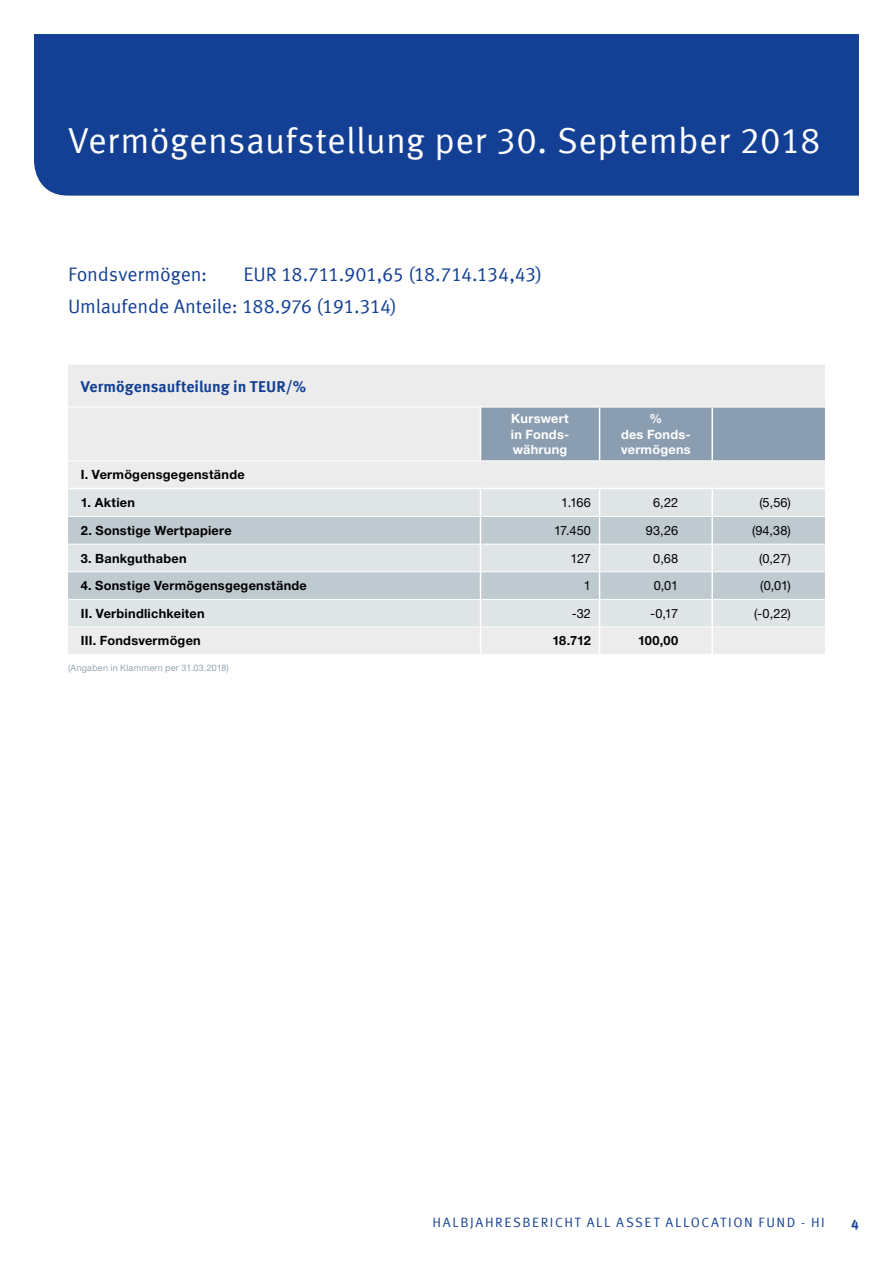
<style>
.page{position:relative;width:893px;height:1263px;background:#fff}
.page>*{position:absolute;margin:0;border:0;box-sizing:border-box;transform-origin:0 0}
.t1{font:36px "Meta Offc Pro Norm";letter-spacing:.01em;color:#fff}
.t2{font:19.5px/32px "Meta Offc Pro Norm";letter-spacing:-.015em;color:#134094}
.t3{font:700 15.75px "Meta Offc Pro";color:#134094}
.t4{font:13.5px "Meta Offc Pro Norm";letter-spacing:.12em;color:#134094}
.t5{font:700 13.5px "Meta Offc Pro";color:#134094}
.t6{font:700 12.75px "Helvetica Neue LTW1 G";letter-spacing:.02em;color:#000}
.t7{font:12.75px "Helvetica Neue LTW1 G";letter-spacing:.005em;color:#000}
.t8{font:700 12.75px/15.9px "Helvetica Neue LTW1 G";letter-spacing:.02em;color:#fff;text-align:justify}
.t9{font:9px "Helvetica Neue LTW1 G";letter-spacing:.025em;color:#94a5b0}
</style>
<div class="page">
<div style="left:34px;top:34px;width:825px;height:162px;background:#134094"></div>
<div style="left:68px;top:365px;width:757px;height:289px;background:#ececed"></div>
<div style="left:481px;top:408px;width:344px;height:52px;background:#8b9eb1"></div>
<div style="left:68px;top:489px;width:757px;height:138px;background:#dfe4e7"></div>
<svg style="left:68px;top:517px;width:757px;height:82px;background:#cad2d7"></svg>
<hr style="left:68px;top:407px;width:412px;height:1px;background:#fff">
<hr style="left:480px;top:407px;width:120px;height:1px;background:#fff">
<hr style="left:600px;top:407px;width:112px;height:1px;background:#fff">
<hr style="left:712px;top:407px;width:113px;height:1px;background:#fff">
<hr style="left:481px;top:544px;width:118px;height:1px;background:#fff">
<hr style="left:600px;top:544px;width:111px;height:1px;background:#fff">
<hr style="left:713px;top:544px;width:112px;height:1px;background:#fff">
<hr style="left:481px;top:599px;width:118px;height:1px;background:#fff">
<hr style="left:600px;top:599px;width:111px;height:1px;background:#fff">
<hr style="left:713px;top:599px;width:112px;height:1px;background:#fff">
<hr style="left:68px;top:460px;width:412px;height:1px;background:#fff">
<hr style="left:480px;top:460px;width:120px;height:1px;background:#fff">
<hr style="left:600px;top:460px;width:112px;height:1px;background:#fff">
<hr style="left:712px;top:460px;width:113px;height:1px;background:#fff">
<hr style="left:68px;top:516px;width:412px;height:1px;background:#fff">
<hr style="left:481px;top:516px;width:118px;height:1px;background:#fff">
<hr style="left:600px;top:516px;width:111px;height:1px;background:#fff">
<hr style="left:713px;top:516px;width:112px;height:1px;background:#fff">
<hr style="left:68px;top:544px;width:412px;height:1px;background:#fff">
<hr style="left:68px;top:571px;width:412px;height:1px;background:#fff">
<hr style="left:481px;top:571px;width:118px;height:1px;background:#fff">
<hr style="left:600px;top:571px;width:111px;height:1px;background:#fff">
<hr style="left:713px;top:571px;width:112px;height:1px;background:#fff">
<hr style="left:68px;top:599px;width:412px;height:1px;background:#fff">
<hr style="left:68px;top:627px;width:412px;height:1px;background:#fff">
<hr style="left:481px;top:627px;width:118px;height:1px;background:#fff">
<hr style="left:600px;top:627px;width:111px;height:1px;background:#fff">
<hr style="left:713px;top:627px;width:112px;height:1px;background:#fff">
<hr style="left:68px;top:488px;width:412px;height:1px;background:#fff">
<hr style="left:480px;top:488px;width:120px;height:1px;background:#fff">
<hr style="left:600px;top:488px;width:112px;height:1px;background:#fff">
<hr style="left:712px;top:488px;width:113px;height:1px;background:#fff">
<hr style="left:480px;top:407px;width:1px;height:53px;background:#fff">
<hr style="left:599px;top:407px;width:1px;height:53px;background:#fff">
<svg style="left:480px;top:489px;width:1px;height:165px"></svg>
<svg style="left:599px;top:489px;width:1px;height:165px"></svg>
<hr style="left:711px;top:407px;width:2px;height:53px;background:#fff">
<hr style="left:711px;top:489px;width:2px;height:27px;background:#fff">
<hr style="left:711px;top:516px;width:2px;height:28px;background:#fff">
<hr style="left:711px;top:544px;width:2px;height:28px;background:#fff">
<hr style="left:711px;top:572px;width:2px;height:27px;background:#fff">
<hr style="left:711px;top:599px;width:2px;height:28px;background:#fff">
<hr style="left:711px;top:627px;width:2px;height:27px;background:#fff">
<h1 class="t1" style="left:68px;top:113px;width:754px">Vermögensaufstellung per 30. September 2018</h1>
<h2 class="t2" style="left:68px;top:257px;width:476px;text-indent:176px">EU R 18.711.901,65 (18.714.134,43)<br>U mlaufende Anteile: 188.976 (191.314)</h2>
<h2 class="t2" style="left:68px;top:257px;width:141px">Fondsvermögen:</h2>
<p class="t3" style="left:81px;top:374px;width:227px">Vermögensaufteilung in TEUR/%</p>
<p class="t8" style="left:511px;top:410px;width:60px">Kurswert in Fonds&shy;währung</p>
<p class="t8" style="left:621px;top:410px;width:71px;text-align:center">%<br>des Fonds&shy;vermögens</p>
<p class="t6" style="left:81px;top:467px;width:165px">I. Vermögensgegenstände</p>
<p class="t6" style="left:81px;top:495px;width:56px">1. Aktien</p>
<p class="t7" style="left:561px;top:495px;width:31px">1.166</p>
<p class="t7" style="left:653px;top:495px;width:27px">6,22</p>
<p class="t7" style="left:759px;top:495px;width:33px">(5,56)</p>
<p class="t6" style="left:81px;top:522px;width:153px">2. Sonstige Wertpapiere</p>
<p class="t7" style="left:554px;top:522px;width:38px">17.450</p>
<p class="t7" style="left:646px;top:522px;width:34px">93,26</p>
<p class="t7" style="left:752px;top:522px;width:40px">(94,38)</p>
<p class="t6" style="left:81px;top:550px;width:107px">3. Bankguthaben</p>
<p class="t7" style="left:571px;top:550px;width:22px">127</p>
<p class="t7" style="left:653px;top:550px;width:26px">0,68</p>
<p class="t7" style="left:759px;top:550px;width:33px">(0,27)</p>
<p class="t6" style="left:81px;top:578px;width:228px">4. Sonstige Vermögensgegenstände</p>
<p class="t7" style="left:584px;top:578px;width:9px">1</p>
<p class="t7" style="left:654px;top:578px;width:26px">0,01</p>
<p class="t7" style="left:760px;top:578px;width:32px">(0,01)</p>
<p class="t6" style="left:81px;top:605px;width:125px">II. Verbindlichkeiten</p>
<p class="t7" style="left:572px;top:605px;width:21px">-32</p>
<p class="t7" style="left:650px;top:605px;width:30px">-0,17</p>
<p class="t7" style="left:754px;top:605px;width:38px">(-0,22)</p>
<p class="t6" style="left:81px;top:633px;width:122px">III. Fondsvermögen</p>
<p class="t6" style="left:552px;top:633px;width:40px">18.712</p>
<p class="t6" style="left:638px;top:633px;width:42px">100,00</p>
<p class="t9" style="left:68px;top:662px;width:162px">(Angaben in Klammern per 31.03.2018)</p>
<p class="t4" style="left:432px;top:1211px;width:203px">HALBJAHRESBERICHT All Asset</p>
<p class="t4" style="left:665px;top:1211px;width:44px">Allocati</p>
<p class="t4" style="left:733px;top:1211px;width:93px">on Fund - HI</p>
<p class="t5" style="left:851px;top:1214px;width:9px">4</p>
</div>
